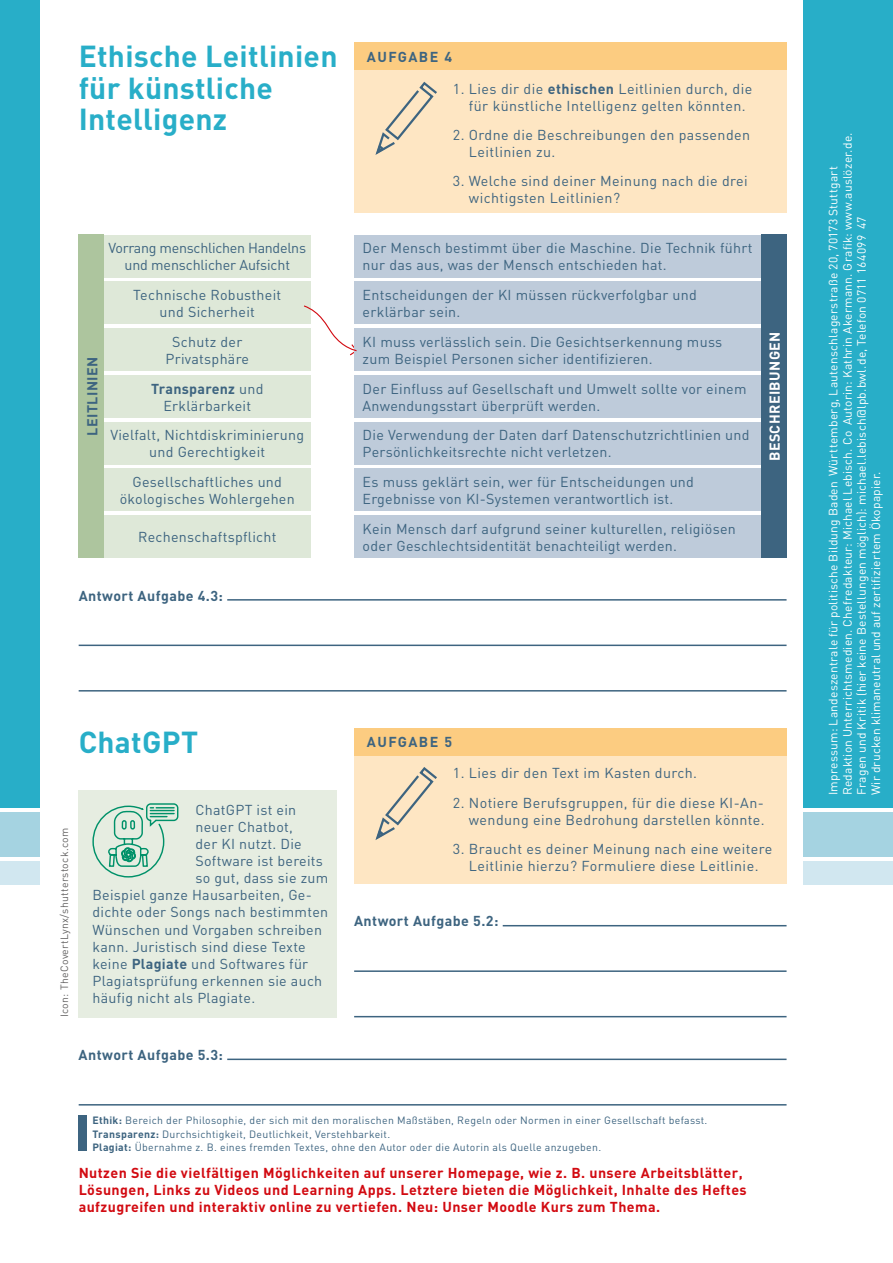
<style>
.page{position:relative;width:893px;height:1263px;background:#fff}
.page>*{position:absolute;margin:0;border:0;box-sizing:border-box;transform-origin:0 0}
.t1{font:700 30px/31.5px "DIN";letter-spacing:.01em;color:#28aec8}
.t2{font:14.25px/17.1px "DIN";letter-spacing:.02em;color:#3d6480}
.t3{font:700 14.25px/17.1px "DIN";letter-spacing:.03em;color:#d20a11}
.t4{font:700 14.25px "DIN";letter-spacing:.03em;color:#3d6480}
.t5{font:14.25px/17.1px "DIN";letter-spacing:-.02em;color:#3d6480;text-align:center}
.t6{font:700 14.25px "DIN";letter-spacing:.03em;color:#fff}
.t7{font:12px/14.2px "DIN";letter-spacing:.015em;color:#fff}
.t8{font:10.5px "DIN";letter-spacing:.03em;color:#3d6480}
.t9{font:10.5px "DIN";letter-spacing:.03em;color:#646363}
.s1{font-weight:700}
</style>
<div class="page">
<div style="left:804px;top:0;width:89px;height:808px;background:#28aec8"></div>
<div style="left:804px;top:861px;width:89px;height:23px;background:#d1e7f0"></div>
<div style="left:804px;top:812px;width:89px;height:45px;background:#a5d3e1"></div>
<div style="left:354px;top:235px;width:407px;height:42px;background:#becbda"></div>
<div style="left:354px;top:64px;width:433px;height:149px;background:#fee6c3"></div>
<div style="left:354px;top:752px;width:433px;height:132px;background:#fee6c3"></div>
<div style="left:79px;top:790px;width:258px;height:227px;background:#e6ede1"></div>
<div style="left:354px;top:728px;width:433px;height:27px;background:#fccc81"></div>
<div style="left:354px;top:43px;width:433px;height:27px;background:#fccc81"></div>
<hr style="left:354px;top:1016px;width:433px;height:1px;background:#3d6480">
<hr style="left:354px;top:970px;width:433px;height:2px;background:#3d6480">
<hr style="left:503px;top:925px;width:284px;height:1px;background:#3d6480">
<hr style="left:79px;top:1104px;width:708px;height:1px;background:#3d6480">
<hr style="left:227px;top:1058px;width:560px;height:2px;background:#3d6480">
<hr style="left:79px;top:690px;width:708px;height:1px;background:#3d6480">
<hr style="left:79px;top:645px;width:708px;height:1px;background:#3d6480">
<hr style="left:227px;top:599px;width:560px;height:2px;background:#3d6480">
<div style="left:79px;top:1115px;width:8px;height:36px;background:#3d6480"></div>
<div style="left:0;top:812px;width:39px;height:45px;background:#a5d3e1"></div>
<div style="left:0;top:861px;width:39px;height:23px;background:#d1e7f0"></div>
<div style="left:0;top:0;width:39px;height:808px;background:#28aec8"></div>
<svg style="left:375px;top:81px;width:62px;height:74px"></svg>
<div style="left:104px;top:281px;width:206px;height:43px;background:#dee8d8"></div>
<div style="left:104px;top:235px;width:206px;height:42px;background:#dee8d8"></div>
<div style="left:104px;top:328px;width:206px;height:43px;background:#dee8d8"></div>
<div style="left:104px;top:375px;width:206px;height:43px;background:#dee8d8"></div>
<div style="left:104px;top:422px;width:206px;height:42px;background:#dee8d8"></div>
<div style="left:104px;top:469px;width:206px;height:42px;background:#dee8d8"></div>
<div style="left:104px;top:515px;width:206px;height:43px;background:#dee8d8"></div>
<div style="left:354px;top:281px;width:407px;height:43px;background:#becbda"></div>
<div style="left:354px;top:328px;width:407px;height:43px;background:#becbda"></div>
<div style="left:354px;top:375px;width:407px;height:43px;background:#becbda"></div>
<div style="left:354px;top:422px;width:407px;height:42px;background:#becbda"></div>
<div style="left:354px;top:469px;width:407px;height:42px;background:#becbda"></div>
<div style="left:354px;top:515px;width:407px;height:43px;background:#becbda"></div>
<div style="left:761px;top:235px;width:26px;height:323px;background:#3d6480"></div>
<div style="left:79px;top:235px;width:25px;height:323px;background:#adc59e"></div>
<svg style="left:304px;top:304px;width:53px;height:52px"></svg>
<svg style="left:92px;top:803px;width:86px;height:74px"></svg>
<svg style="left:375px;top:767px;width:62px;height:73px"></svg>
<p class="t9" style="left:58px;top:1017px;width:191px;rotate:-90deg">Icon: TheCovertLynx/shutterstock.com</p>
<h2 class="t1" style="left:79px;top:40px;width:260px">Ethische Leitlinien</h2>
<h3 class="t4" style="left:367px;top:48px;width:87px">AUFGABE 4</h3>
<h2 class="t1" style="left:79px;top:71px;width:196px">für künstliche<br>Intelligenz</h2>
<p class="t2" style="left:469px;top:80px;width:285px;text-indent:-16px">1. Lies dir die <span class="s1">ethischen</span> Leitlinien durch, die für künstliche Intelligenz gelten könnten.</p>
<p class="t2" style="left:469px;top:126px;width:283px;text-indent:-16px">2. Ordne die Beschreibungen den passenden<br>Leitlinien zu.</p>
<p class="t2" style="left:469px;top:172px;width:280px;text-indent:-16px">3. Welche sind deiner Meinung nach die drei wichtigsten Leitlinien?</p>
<h2 class="t7" style="left:826px;top:795px;width:630px;rotate:-90deg">Impressum: Landeszentrale für politische Bildung Baden Württemberg, Lautenschlagerstraße 20, 70173 Stuttgart</h2>
<p class="t7" style="left:840px;top:795px;width:664px;rotate:-90deg">Redaktion Unterrichtsmedien. Chefredakteur: Michael Lebisch. Co Autorin: Kathrin Akermann. Graf k: www.auslözer.de.<br>Fragen und Kritik (hier keine Bestellungen möglich): michael.lebisch@lpb.bwl.de, Telefon 0711 164099 47<br>Wir drucken klimaneutral und auf zertif ziertem Ökopapier.</p>
<p class="t2" style="left:363px;top:239px;width:391px">Der Mensch bestimmt über die Maschine. Die Technik führt nur das aus, was der Mensch entschieden hat.</p>
<p class="t2" style="left:363px;top:286px;width:336px">Entscheidungen der KI müssen rückverfolgbar und erklärbar sein.</p>
<p class="t2" style="left:363px;top:333px;width:361px">KI muss verlässlich sein. Die Gesichtserkennung muss zum Beispiel Personen sicher identifizieren.</p>
<p class="t2" style="left:363px;top:380px;width:385px">Der Einfluss auf Gesellschaft und Umwelt sollte vor einem<br>Anwendungsstart überprüft werden.</p>
<p class="t2" style="left:363px;top:426px;width:388px">Die Verwendung der Daten darf Datenschutzrichtlinien und<br>Persönlichkeitsrechte nicht verletzen.</p>
<p class="t2" style="left:363px;top:473px;width:333px">Es muss geklärt sein, wer für Entscheidungen und<br>Ergebnisse von KI-Systemen verantwortlich ist.</p>
<p class="t2" style="left:363px;top:520px;width:375px">Kein Mensch darf aufgrund seiner kulturellen, religiösen oder Geschlechtsidentität benachteiligt werden.</p>
<p class="t5" style="left:109px;top:239px;width:199px">Vorrang menschlichen Handelns und menschlicher Aufsicht</p>
<p class="t2" style="left:133px;top:286px;width:149px;text-align:center">Technische Robustheit und Sicherheit</p>
<p class="t6" style="left:765px;top:461px;width:131px;rotate:-90deg">BESCHREIBUNGEN</p>
<p class="t2" style="left:166px;top:333px;width:85px;text-align:center">Schutz der<br>Privatsphäre</p>
<p class="t2" style="left:151px;top:380px;width:114px;text-align:center"><span class="s1">Transparenz</span> und<br>Erklärbarkeit</p>
<p class="t2" style="left:110px;top:426px;width:195px;text-align:center">Vielfalt, Nichtdiskriminierung und Gerechtigkeit</p>
<p class="t2" style="left:120px;top:473px;width:177px;text-align:center">Gesellschaftliches und ökologisches Wohlergehen</p>
<p class="t2" style="left:138px;top:528px;width:140px">Rechenschaftspflicht</p>
<p class="t4" style="left:83px;top:436px;width:80px;rotate:-90deg">LEITLINIEN</p>
<p class="t4" style="left:79px;top:586px;width:146px">Antwort Aufgabe 4.3:</p>
<h2 class="t1" style="left:79px;top:725px;width:121px">ChatGPT</h2>
<h3 class="t4" style="left:367px;top:733px;width:87px">AUFGABE 5</h3>
<p class="t2" style="left:453px;top:764px;width:246px">1. Lies dir den Text im Kasten durch.</p>
<p class="t2" style="left:453px;top:794px;width:313px;text-align:right">2. Notiere Berufsgruppen, für die diese KI-An&shy;wendung eine Bedrohung darstellen könnte.</p>
<p class="t2" style="left:453px;top:840px;width:321px;text-align:center">3. Braucht es deiner Meinung nach eine weitere<br>Leitlinie hierzu? Formuliere diese Leitlinie.</p>
<p class="t2" style="left:195px;top:801px;width:134px">ChatGPT ist ein neuer Chatbot,<br>der KI nutzt. Die<br>Software ist bereits so gut, dass sie zum</p>
<p class="t2" style="left:92px;top:886px;width:237px">Beispiel ganze Hausarbeiten, Ge&shy;dichte oder Songs nach bestimmten Wünschen und Vorgaben schreiben kann. Juristisch sind diese Texte keine <span class="s1">Plagiate</span> und Softwares für Plagiatsprüfung erkennen sie auch häufig nicht als Plagiate.</p>
<p class="t4" style="left:354px;top:912px;width:146px">Antwort Aufgabe 5.2:</p>
<p class="t4" style="left:79px;top:1045px;width:146px">Antwort Aufgabe 5.3:</p>
<p class="t8" style="left:92px;top:1114px;width:616px"><span class="s1">Ethik:</span> Bereich der Philosophie, der sich mit den moralischen Maßstäben, Regeln oder Normen in einer Gesellschaft befasst.</p>
<p class="t8" style="left:92px;top:1127px;width:299px"><span class="s1">Transparenz:</span> Durchsichtigkeit, Deutlichkeit, Verstehbarkeit.</p>
<p class="t8" style="left:92px;top:1141px;width:510px"><span class="s1">Plagiat:</span> Übernahme z. B. eines fremden Textes, ohne den Autor oder die Autorin als Quelle anzugeben.</p>
<p class="t3" style="left:79px;top:1163px;width:669px">Nutzen Sie die vielfältigen Möglichkeiten auf unserer Homepage, wie z. B. unsere Arbeitsblätter,<br>Lösungen, Links zu Videos und Learning Apps. Letztere bieten die Möglichkeit, Inhalte des Heftes aufzugreifen und interaktiv online zu vertiefen. Neu: Unser Moodle Kurs zum Thema.</p>
</div>
